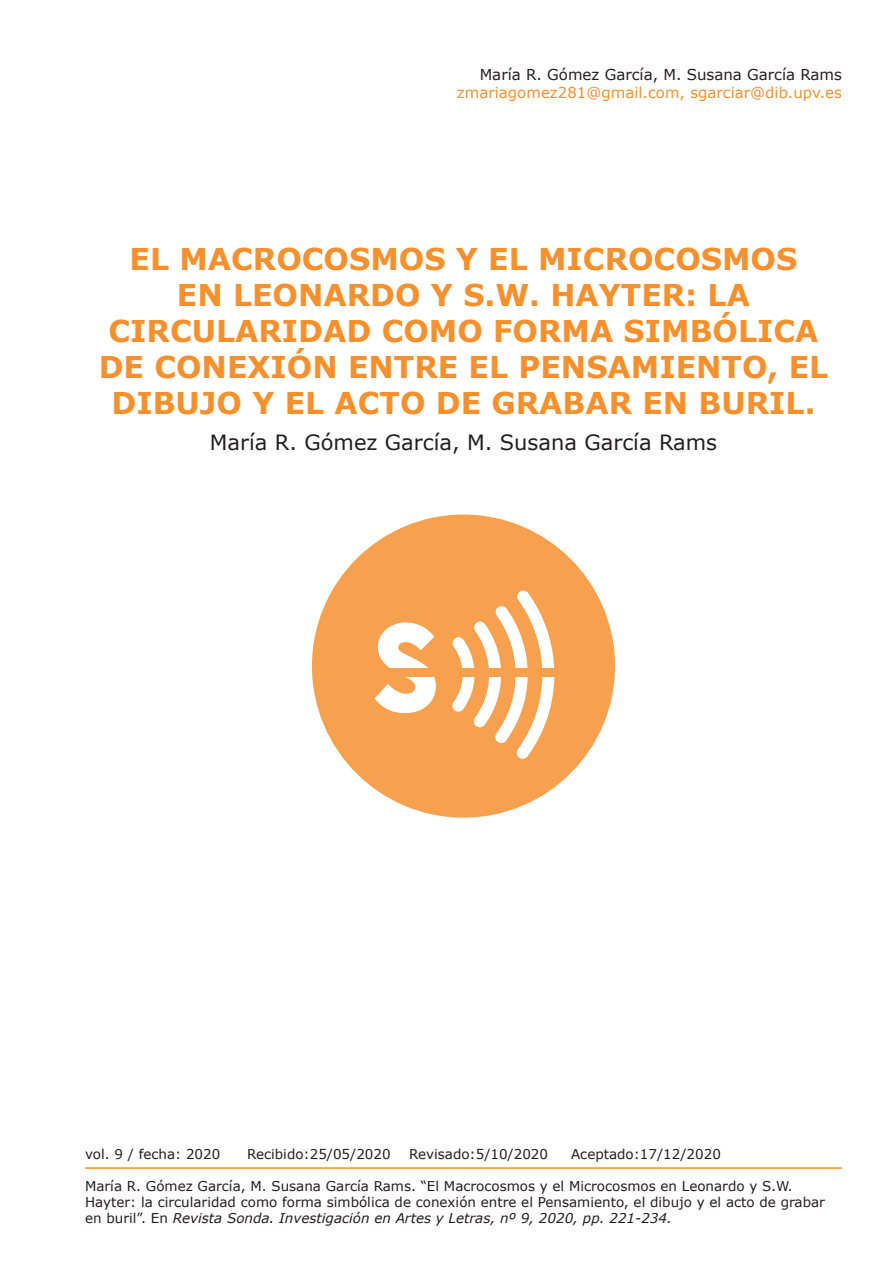
<style>
.page{position:relative;width:893px;height:1263px;background:#fff}
.page>*{position:absolute;margin:0;border:0;box-sizing:border-box;transform-origin:0 0}
.t1{font:700 30px/36px "Verdana";color:#f6902d;text-align:center}
.t2{font:21px "Verdana";color:#231f20}
.t3{font:15px "Verdana";color:#f6902d}
.t4{font:15px "Verdana";color:#231f20}
.t5{font:13.5px/16.2px "Verdana";color:#231f20}
.s1{font-style:italic}
</style>
<div class="page">
<hr style="left:85px;top:1167px;width:757px;height:2px;background:#f6902d">
<div style="left:312px;top:514px;width:303px;height:304px;background:#f7a04d;border-radius:50%"></div>
<svg style="left:375px;top:622px;width:61px;height:91px"></svg>
<svg style="left:452px;top:590px;width:103px;height:169px"></svg>
<div style="left:376px;top:668px;width:184px;height:8px;background:#f7a04d"></div>
<p class="t4" style="left:480px;top:65px;width:364px">María R. Gómez García, M. Susana García Rams</p>
<p class="t3" style="left:457px;top:83px;width:386px">zmariagomez281@gmail.com, sgarciar@dib.upv.es</p>
<h1 class="t1" style="left:99px;top:241px;width:731px">EL MACROCOSMOS Y EL MICROCOSMOS<br>EN LEONARDO Y S.W. HAYTER: LA CIRCULARIDAD COMO FORMA SIMBÓLICA DE CONEXIÓN ENTRE EL PENSAMIENTO, EL DIBUJO Y EL ACTO DE GRABAR EN BURIL.</h1>
<h2 class="t2" style="left:210px;top:429px;width:509px">María R. Gómez García, M. Susana García Rams</h2>
<p class="t5" style="left:85px;top:1146px;width:137px">vol. 9 / fecha: 2020</p>
<p class="t5" style="left:247px;top:1146px;width:145px">Recibido:25/05/2020</p>
<p class="t5" style="left:409px;top:1146px;width:141px">Revisado:5/10/2020</p>
<p class="t5" style="left:571px;top:1146px;width:151px">Aceptado:17/12/2020</p>
<p class="t5" style="left:85px;top:1178px;width:741px">María R. Gómez García, M. Susana García Rams. “El Macrocosmos y el Microcosmos en Leonardo y S.W.<br>Hayter: la circularidad como forma simbólica de conexión entre el Pensamiento, el dibujo y el acto de grabar en buril”. En <span class="s1">Revista Sonda. Investigación en Artes y Letras, nº 9, 2020, pp. 221-234.</span></p>
</div>
